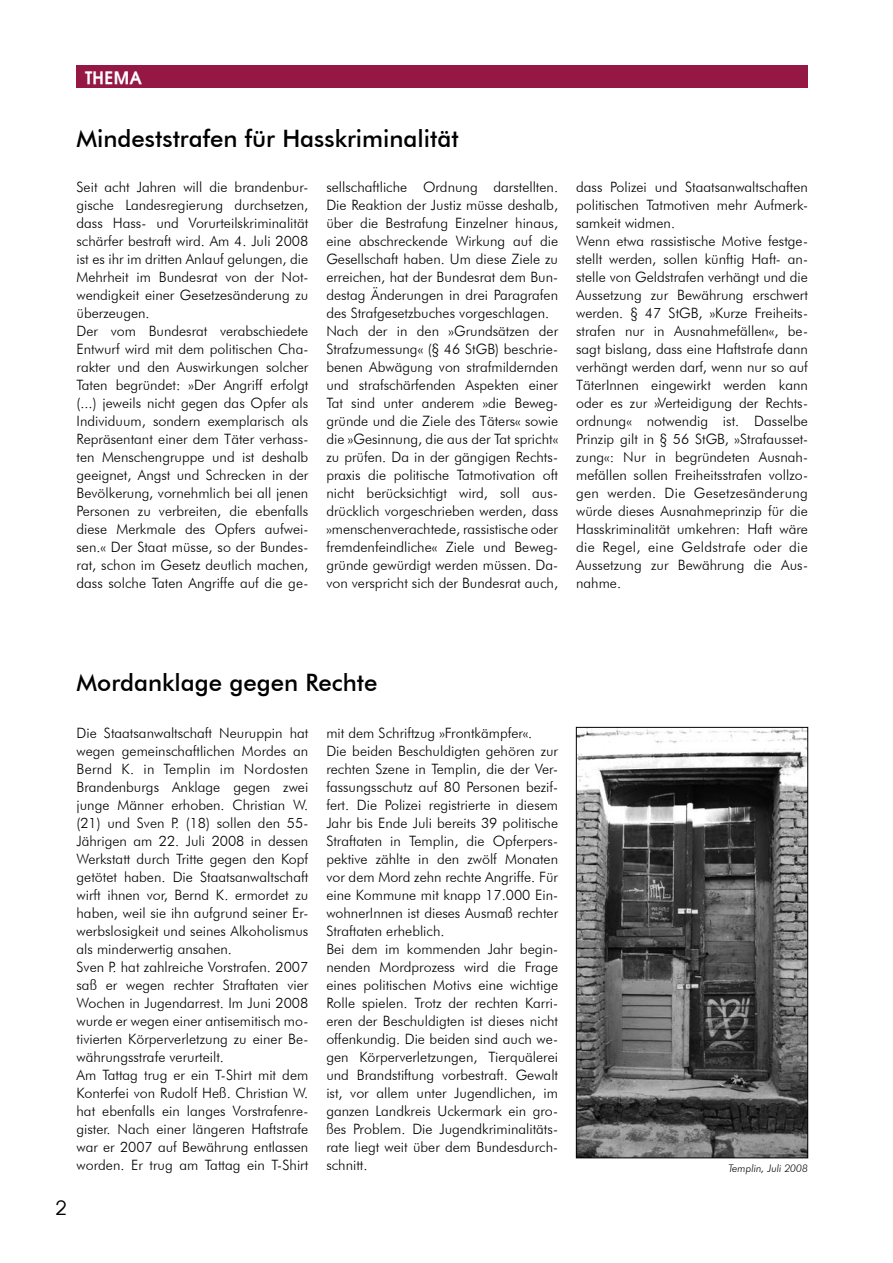
<style>
.page{position:relative;width:893px;height:1263px;background:#fff}
.page>*{position:absolute;margin:0;border:0;box-sizing:border-box;transform-origin:0 0}
.head{font:500 24px "Futura BT";color:#000}
.seite{font:21px "Andrea Normal";color:#000}
.blockhead{font:700 18px "Andrea";letter-spacing:.025em;color:#fff}
.fliessohne{font:300 14.25px/18px "Futura BT";color:#000;text-align:justify}
.bild{font:italic 300 10.5px "Futura BT";color:#000}
</style>
<div class="page">
<div style="left:77px;top:65px;width:731px;height:23px;background:#951844"></div>
<img style="left:578px;top:729px;width:228px;height:427px">
<div style="left:576px;top:727px;width:232px;height:431px;border:1px solid #000"></div>
<p class="blockhead" style="left:85px;top:67px;width:58px">THEMA</p>
<p class="head" style="left:77px;top:124px;width:384px">Mindeststrafen für Hasskriminalität</p>
<p class="fliessohne" style="left:77px;top:177px;width:233px">Seit acht Jahren will die brandenbur&shy;gische Landesregierung durchsetzen, dass Hass- und Vorurteilskriminalität schärfer bestraft wird. Am 4. Juli 2008 ist es ihr im dritten Anlauf gelungen, die Mehrheit im Bundesrat von der Not&shy;wendigkeit einer Gesetzesänderung zu überzeugen.</p>
<p class="fliessohne" style="left:77px;top:321px;width:233px">Der vom Bundesrat verabschiedete Entwurf wird mit dem politischen Cha&shy;rakter und den Auswirkungen solcher Taten begründet: »Der Angriff erfolgt (...) jeweils nicht gegen das Opfer als Individuum, sondern exemplarisch als Repräsentant einer dem Täter verhass&shy;ten Menschengruppe und ist deshalb geeignet, Angst und Schrecken in der Bevölkerung, vornehmlich bei all jenen Personen zu verbreiten, die ebenfalls diese Merkmale des Opfers aufwei&shy;sen.« Der Staat müsse, so der Bundes&shy;rat, schon im Gesetz deutlich machen, dass solche Taten Angriffe auf die ge-</p>
<p class="fliessohne" style="left:326px;top:177px;width:233px">sellschaftliche Ordnung darstellten.<br>Die Reaktion der Justiz müsse deshalb, über die Bestrafung Einzelner hinaus, eine abschreckende Wirkung auf die Gesellschaft haben. Um diese Ziele zu erreichen, hat der Bundesrat dem Bun&shy;destag Änderungen in drei Paragrafen des Strafgesetzbuches vorgeschlagen.</p>
<p class="fliessohne" style="left:326px;top:321px;width:233px">Nach der in den »Grundsätzen der Strafzumessung« (§ 46 StGB) beschrie&shy;benen Abwägung von strafmildernden und strafschärfenden Aspekten einer Tat sind unter anderem »die Beweg&shy;gründe und die Ziele des Täters« sowie die »Gesinnung, die aus der Tat spricht« zu prüfen. Da in der gängigen Rechts&shy;praxis die politische Tatmotivation oft nicht berücksichtigt wird, soll aus&shy;drücklich vorgeschrieben werden, dass »menschenverachtede, rassistische oder fremdenfeindliche« Ziele und Beweg&shy;gründe gewürdigt werden müssen. Da&shy;von verspricht sich der Bundesrat auch,</p>
<p class="fliessohne" style="left:576px;top:177px;width:233px">dass Polizei und Staatsanwaltschaften politischen Tatmotiven mehr Aufmerk&shy;samkeit widmen.</p>
<p class="fliessohne" style="left:576px;top:231px;width:233px">Wenn etwa rassistische Motive festge&shy;stellt werden, sollen künftig Haft- an&shy;stelle von Geldstrafen verhängt und die Aussetzung zur Bewährung erschwert werden. § 47 StGB, »Kurze Freiheits&shy;strafen nur in Ausnahmefällen«, be&shy;sagt bislang, dass eine Haftstrafe dann verhängt werden darf, wenn nur so auf TäterInnen eingewirkt werden kann oder es zur »Verteidigung der Rechts&shy;ordnung« notwendig ist. Dasselbe Prinzip gilt in § 56 StGB, »Strafausset&shy;zung«: Nur in begründeten Ausnah&shy;mefällen sollen Freiheitsstrafen vollzo&shy;gen werden. Die Gesetzesänderung würde dieses Ausnahmeprinzip für die Hasskriminalität umkehren: Haft wäre die Regel, eine Geldstrafe oder die Aussetzung zur Bewährung die Aus&shy;nahme.</p>
<p class="head" style="left:77px;top:668px;width:302px">Mordanklage gegen Rechte</p>
<p class="seite" style="left:56px;top:1195px;width:12px">2</p>
<p class="fliessohne" style="left:77px;top:724px;width:233px">Die Staatsanwaltschaft Neuruppin hat wegen gemeinschaftlichen Mordes an Bernd K. in Templin im Nordosten Brandenburgs Anklage gegen zwei junge Männer erhoben. Christian W. (21) und Sven P. (18) sollen den 55- Jährigen am 22. Juli 2008 in dessen Werkstatt durch Tritte gegen den Kopf getötet haben. Die Staatsanwaltschaft wirft ihnen vor, Bernd K. ermordet zu haben, weil sie ihn aufgrund seiner Er&shy;werbslosigkeit und seines Alkoholismus als minderwertig ansahen.</p>
<p class="fliessohne" style="left:77px;top:958px;width:233px">Sven P. hat zahlreiche Vorstrafen. 2007 saß er wegen rechter Straftaten vier Wochen in Jugendarrest. Im Juni 2008 wurde er wegen einer antisemitisch mo&shy;tivierten Körperverletzung zu einer Be&shy;währungsstrafe verurteilt.</p>
<p class="fliessohne" style="left:77px;top:1066px;width:233px">Am Tattag trug er ein T-Shirt mit dem Konterfei von Rudolf Heß. Christian W. hat ebenfalls ein langes Vorstrafenre&shy;gister. Nach einer längeren Haftstrafe war er 2007 auf Bewährung entlassen worden. Er trug am Tattag ein T-Shirt</p>
<p class="fliessohne" style="left:326px;top:724px;width:207px">mit dem Schriftzug »Frontkämpfer«.</p>
<p class="fliessohne" style="left:326px;top:742px;width:233px">Die beiden Beschuldigten gehören zur rechten Szene in Templin, die der Ver&shy;fassungsschutz auf 80 Personen bezif&shy;fert. Die Polizei registrierte in diesem Jahr bis Ende Juli bereits 39 politische Straftaten in Templin, die Opferpers&shy;pektive zählte in den zwölf Monaten vor dem Mord zehn rechte Angriffe. Für eine Kommune mit knapp 17.000 Ein&shy;wohnerInnen ist dieses Ausmaß rechter Straftaten erheblich.</p>
<p class="fliessohne" style="left:326px;top:940px;width:233px">Bei dem im kommenden Jahr begin&shy;nenden Mordprozess wird die Frage eines politischen Motivs eine wichtige Rolle spielen. Trotz der rechten Karri&shy;eren der Beschuldigten ist dieses nicht offenkundig. Die beiden sind auch we&shy;gen Körperverletzungen, Tierquälerei und Brandstiftung vorbestraft. Gewalt ist, vor allem unter Jugendlichen, im ganzen Landkreis Uckermark ein gro&shy;ßes Problem. Die Jugendkriminalitäts&shy;rate liegt weit über dem Bundesdurch&shy;schnitt.</p>
<p class="bild" style="left:728px;top:1161px;width:81px">Templin, Juli 2008</p>
</div>
